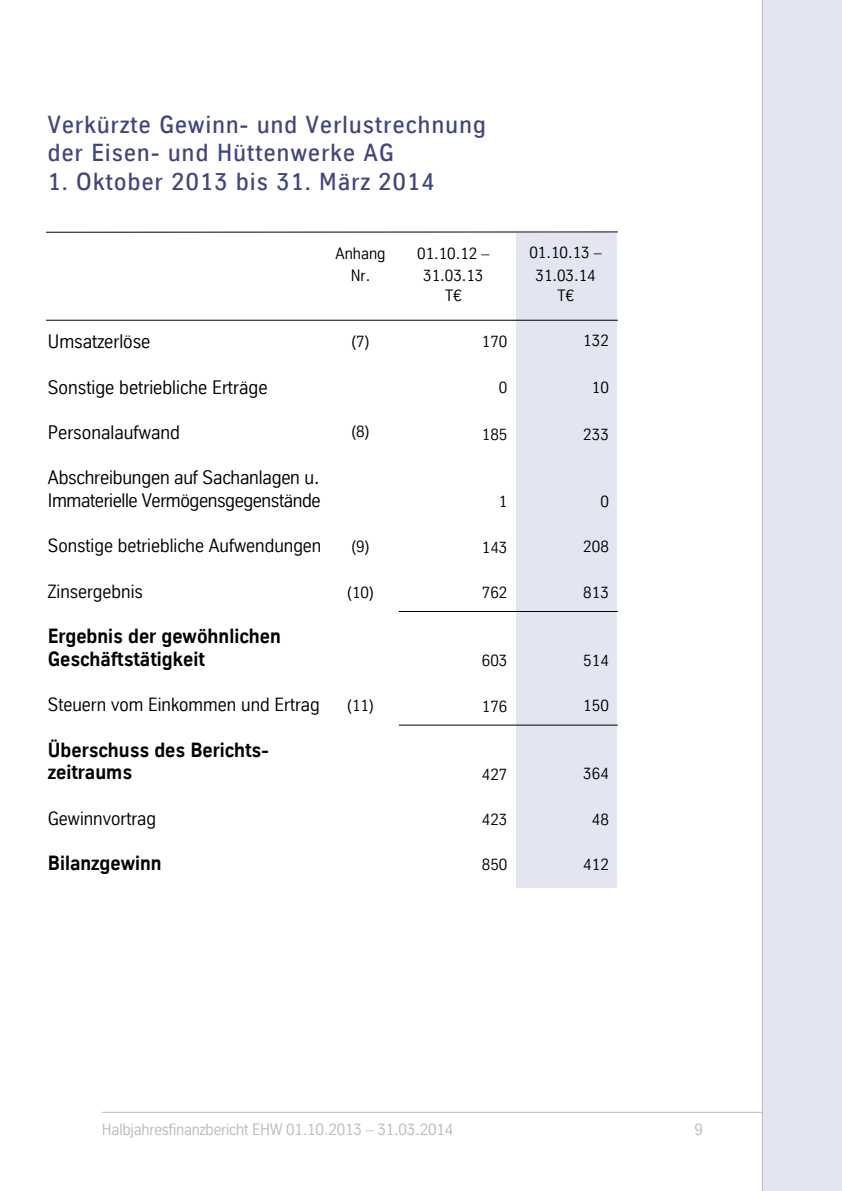
<style>
.page{position:relative;width:842px;height:1191px;background:#fff}
.page>*{position:absolute;margin:0;border:0;box-sizing:border-box;transform-origin:0 0}
.t1{font:500 24px/28.4px "TK Type";letter-spacing:.055em;color:#41457f}
.t2{font:700 20px/22.6px "TK Type";color:#000}
.t3{font:19px/22.6px "TK Type";letter-spacing:-.01em;color:#000}
.t4{font:18.6px "TK Type";color:#000}
.t5{font:16px/22.6px "TK Type";color:#000;text-align:center}
.t6{font:16px "TK Type";letter-spacing:-.01em;color:#b9bbbc}
</style>
<div class="page">
<hr style="left:102px;top:1111px;width:740px;height:1px;background:#b9bbbc">
<div style="left:517px;top:233px;width:100px;height:654px;background:#e3e5f0"></div>
<hr style="left:46px;top:231px;width:572px;height:2px;background:#000">
<hr style="left:46px;top:320px;width:572px;height:1px;background:#000">
<hr style="left:399px;top:611px;width:219px;height:1px;background:#000">
<hr style="left:399px;top:724px;width:219px;height:1px;background:#000">
<div style="left:762px;top:0;width:80px;height:1191px;background:#e3e5f0"></div>
<hr style="left:762px;top:0;width:1px;height:1191px;background:#b9bbbc">
<h1 class="t1" style="left:48px;top:112px;width:439px">Verkürzte gewinn- und Verlustrechnung der eisen- und hüttenwerke ag</h1>
<h1 class="t1" style="left:48px;top:169px;width:388px">1. Oktober 2013 bis 31. März 2014</h1>
<p class="t5" style="left:335px;top:243px;width:52px">Anhang<br>Nr.</p>
<p class="t3" style="left:48px;top:332px;width:104px">Umsatzerlöse</p>
<p class="t3" style="left:48px;top:377px;width:221px">Sonstige betriebliche Erträge</p>
<p class="t3" style="left:48px;top:422px;width:134px">Personalaufwand</p>
<p class="t3" style="left:48px;top:468px;width:274px">Abschreibungen auf Sachanlagen u.<br>Immaterielle Vermögensgegenstände</p>
<p class="t4" style="left:48px;top:539px;width:275px">Sonstige betriebliche Aufwendungen</p>
<p class="t4" style="left:48px;top:584px;width:96px">Zinsergebnis</p>
<p class="t2" style="left:48px;top:626px;width:234px">Ergebnis der gewöhnlichen<br>Geschäftstätigkeit</p>
<p class="t4" style="left:48px;top:698px;width:273px">Steuern vom Einkommen und Ertrag</p>
<p class="t2" style="left:48px;top:740px;width:222px">Überschuss des Berichts&shy;zeitraums</p>
<p class="t4" style="left:48px;top:811px;width:110px">Gewinnvortrag</p>
<p class="t2" style="left:48px;top:853px;width:115px">Bilanzgewinn</p>
<p class="t5" style="left:352px;top:331px;width:19px">(7)</p>
<p class="t5" style="left:352px;top:422px;width:19px">(8)</p>
<p class="t5" style="left:352px;top:536px;width:19px">(9)</p>
<p class="t5" style="left:347px;top:582px;width:28px">(10)</p>
<p class="t5" style="left:347px;top:695px;width:28px">(11)</p>
<p class="t5" style="left:417px;top:243px;width:74px">01.10.12 –<br>31.03.13</p>
<p class="t5" style="left:445px;top:286px;width:18px">T€</p>
<p class="t5" style="left:482px;top:331px;width:27px">170</p>
<p class="t5" style="left:499px;top:378px;width:10px">0</p>
<p class="t5" style="left:482px;top:424px;width:27px">185</p>
<p class="t5" style="left:499px;top:492px;width:10px">1</p>
<p class="t5" style="left:482px;top:537px;width:27px">143</p>
<p class="t5" style="left:482px;top:582px;width:27px">762</p>
<p class="t5" style="left:482px;top:650px;width:27px">603</p>
<p class="t5" style="left:482px;top:696px;width:27px">176</p>
<p class="t5" style="left:482px;top:764px;width:27px">427</p>
<p class="t5" style="left:482px;top:809px;width:27px">423</p>
<p class="t5" style="left:482px;top:855px;width:27px">850</p>
<p class="t5" style="left:529px;top:243px;width:74px">01.10.13 –<br>31.03.14</p>
<p class="t5" style="left:557px;top:285px;width:18px">T€</p>
<p class="t5" style="left:583px;top:331px;width:27px">132</p>
<p class="t5" style="left:592px;top:377px;width:19px">10</p>
<p class="t5" style="left:583px;top:424px;width:27px">233</p>
<p class="t5" style="left:600px;top:491px;width:10px">0</p>
<p class="t5" style="left:583px;top:537px;width:27px">208</p>
<p class="t5" style="left:583px;top:582px;width:27px">813</p>
<p class="t5" style="left:583px;top:650px;width:27px">514</p>
<p class="t5" style="left:583px;top:695px;width:27px">150</p>
<p class="t5" style="left:583px;top:764px;width:27px">364</p>
<p class="t5" style="left:592px;top:809px;width:19px">48</p>
<p class="t5" style="left:583px;top:854px;width:27px">412</p>
<p class="t6" style="left:102px;top:1123px;width:353px">Halbjahresfinanzbericht EHW 01.10.2013 – 31.03.2014</p>
<p class="t6" style="left:694px;top:1123px;width:10px">9</p>
</div>
